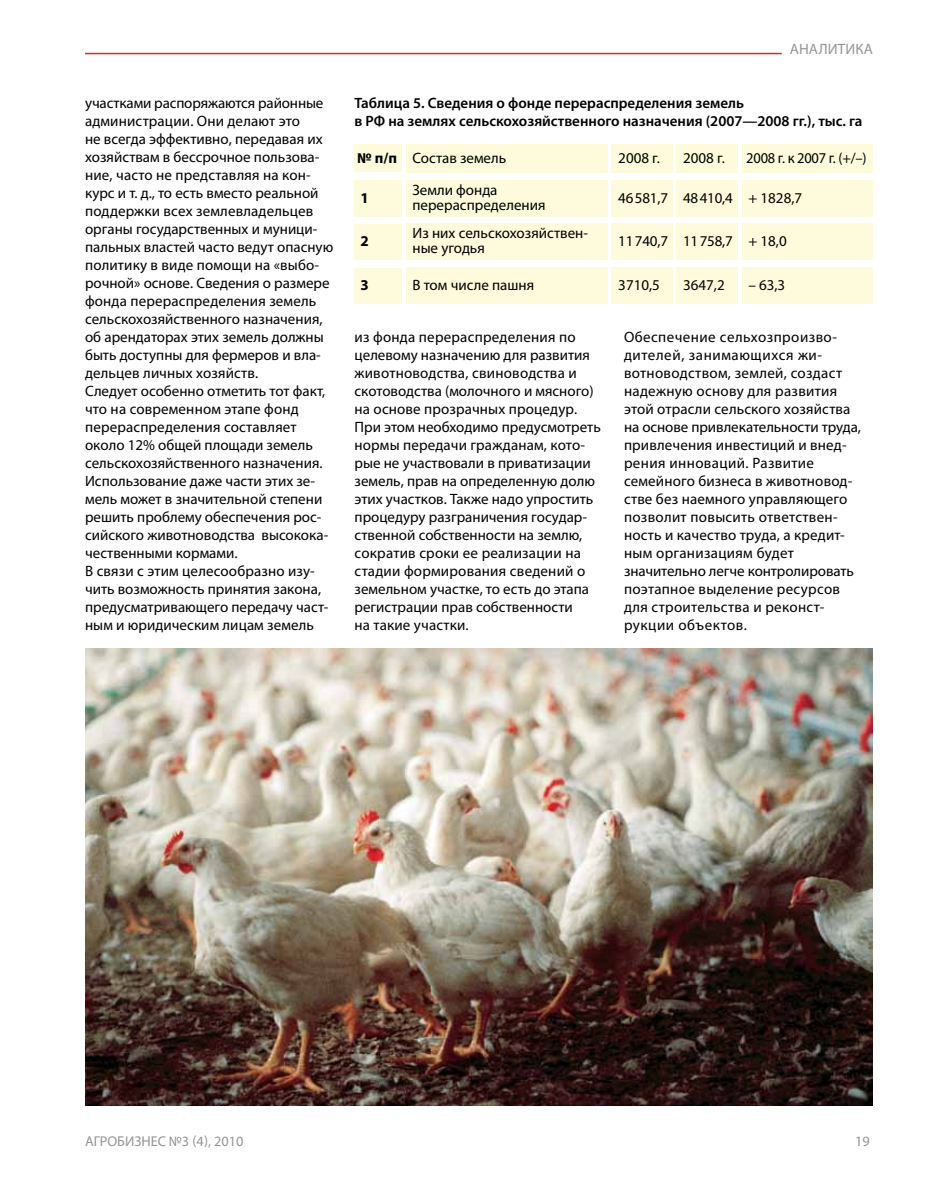
<style>
.page{position:relative;width:936px;height:1191px;background:#fff}
.page>*{position:absolute;margin:0;border:0;box-sizing:border-box;transform-origin:0 0}
.t1{font:15px/18px "Myriad Pro";color:#000}
.t2{font:600 15px/18px "Myriad Pro";color:#000}
.t3{font:15px "Myriad Pro";color:#000;scale:.96 1}
.t4{font:15px "Myriad Pro";letter-spacing:.01em;color:#939598}
.t5{font:700 15px "Myriad Pro";color:#000}
.t6{font:14.25px "Myriad Pro";color:#939598}
</style>
<div class="page">
<img style="left:85px;top:648px;width:787px;height:458px">
<div style="left:354px;top:144px;width:47px;height:28px;background:#fefbdc"></div>
<div style="left:354px;top:224px;width:47px;height:35px;background:#fefbdc"></div>
<div style="left:354px;top:268px;width:47px;height:35px;background:#fefbdc"></div>
<div style="left:354px;top:180px;width:47px;height:36px;background:#fefbdc"></div>
<div style="left:406px;top:144px;width:201px;height:28px;background:#fefbdc"></div>
<div style="left:406px;top:180px;width:201px;height:36px;background:#fefbdc"></div>
<div style="left:406px;top:223px;width:201px;height:36px;background:#fefbdc"></div>
<div style="left:406px;top:267px;width:201px;height:36px;background:#fefbdc"></div>
<div style="left:676px;top:144px;width:61px;height:28px;background:#fefbdc"></div>
<div style="left:676px;top:180px;width:61px;height:36px;background:#fefbdc"></div>
<div style="left:676px;top:223px;width:61px;height:36px;background:#fefbdc"></div>
<div style="left:676px;top:267px;width:61px;height:36px;background:#fefbdc"></div>
<div style="left:611px;top:144px;width:61px;height:28px;background:#fefbdc"></div>
<div style="left:611px;top:180px;width:61px;height:36px;background:#fefbdc"></div>
<div style="left:611px;top:223px;width:61px;height:36px;background:#fefbdc"></div>
<div style="left:611px;top:267px;width:61px;height:36px;background:#fefbdc"></div>
<div style="left:742px;top:144px;width:130px;height:28px;background:#fefbdc"></div>
<div style="left:742px;top:180px;width:130px;height:36px;background:#fefbdc"></div>
<div style="left:742px;top:223px;width:130px;height:36px;background:#fefbdc"></div>
<div style="left:742px;top:267px;width:130px;height:36px;background:#fefbdc"></div>
<hr style="left:85px;top:53px;width:696px;height:1px;background:#ed1e24">
<p class="t1" style="left:85px;top:94px;width:250px">участками распоряжаются районные администрации. Они делают это<br>не всегда эффективно, передавая их хозяйствам в бессрочное пользова&shy;ние, часто не представляя на кон&shy;курс и т. д., то есть вместо реальной поддержки всех землевладельцев органы государственных и муници&shy;пальных властей часто ведут опасную политику в виде помощи на «выбо&shy;рочной» основе. Сведения о размере фонда перераспределения земель сельскохозяйственного назначения, об арендаторах этих земель должны быть доступны для фермеров и вла&shy;дельцев личных хозяйств.<br>Следует особенно отметить тот факт, что на современном этапе фонд перераспределения составляет около 12% общей площади земель сельскохозяйственного назначения.<br>Использование даже части этих зе&shy;мель может в значительной степени решить проблему обеспечения рос&shy;сийского животноводства высокока&shy;чественными кормами.<br>В связи с этим целесообразно изу&shy;чить возможность принятия закона, предусматривающего передачу част&shy;ным и юридическим лицам земель</p>
<p class="t4" style="left:789px;top:40px;width:85px">АНАЛИТИКА</p>
<p class="t2" style="left:354px;top:94px;width:509px">Таблица 5. Сведения о фонде перераспределения земель<br>в РФ на землях сельскохозяйственного назначения (2007—2008 гг.), тыс. га</p>
<p class="t1" style="left:412px;top:142px;width:95px;line-height:31.8px">Состав земель<br>Земли фонда</p>
<p class="t1" style="left:412px;top:190px;width:177px;line-height:28.5px">перераспределения<br>Из них сельскохозяйствен-</p>
<p class="t1" style="left:412px;top:239px;width:74px">ные угодья</p>
<p class="t1" style="left:412px;top:276px;width:123px">В том числе пашня</p>
<p class="t3" style="left:746px;top:148px;width:127px">2008 г. к 2007 г. (+/–)</p>
<p class="t1" style="left:748px;top:189px;width:55px">+ 1828,7</p>
<p class="t1" style="left:748px;top:232px;width:40px">+ 18,0</p>
<p class="t1" style="left:748px;top:276px;width:38px">– 63,3</p>
<p class="t5" style="left:357px;top:148px;width:41px">№ п/п</p>
<p class="t1" style="left:618px;top:148px;width:43px">2008 г.</p>
<p class="t1" style="left:618px;top:189px;width:51px">46581,7</p>
<p class="t1" style="left:618px;top:232px;width:51px">11740,7</p>
<p class="t1" style="left:618px;top:276px;width:43px">3710,5</p>
<p class="t1" style="left:683px;top:148px;width:43px">2008 г.</p>
<p class="t1" style="left:683px;top:189px;width:51px">48410,4</p>
<p class="t1" style="left:683px;top:232px;width:51px">11758,7</p>
<p class="t1" style="left:683px;top:276px;width:43px">3647,2</p>
<p class="t5" style="left:360px;top:188px;width:10px">1</p>
<p class="t5" style="left:360px;top:232px;width:10px">2</p>
<p class="t5" style="left:360px;top:275px;width:10px">3</p>
<p class="t1" style="left:354px;top:328px;width:248px">из фонда перераспределения по целевому назначению для развития животноводства, свиноводства и скотоводства (молочного и мясного) на основе прозрачных процедур.<br>При этом необходимо предусмотреть нормы передачи гражданам, кото&shy;рые не участвовали в приватизации земель, прав на определенную долю этих участков. Также надо упростить процедуру разграничения государ&shy;ственной собственности на землю, сократив сроки ее реализации на стадии формирования сведений о земельном участке, то есть до этапа регистрации прав собственности<br>на такие участки.</p>
<p class="t1" style="left:624px;top:328px;width:238px">Обеспечение сельхозпроизво&shy;дителей, занимающихся жи&shy;вотноводством, землей, создаст надежную основу для развития этой отрасли сельского хозяйства на основе привлекательности труда, привлечения инвестиций и внед&shy;рения инноваций. Развитие семейного бизнеса в животновод&shy;стве без наемного управляющего позволит повысить ответствен&shy;ность и качество труда, а кредит&shy;ным организациям будет значительно легче контролировать поэтапное выделение ресурсов для строительства и реконст&shy;рукции объектов.</p>
<p class="t6" style="left:85px;top:1132px;width:160px">АГРОБИЗНЕС №3 (4), 2010</p>
<p class="t6" style="left:855px;top:1132px;width:16px">19</p>
</div>
